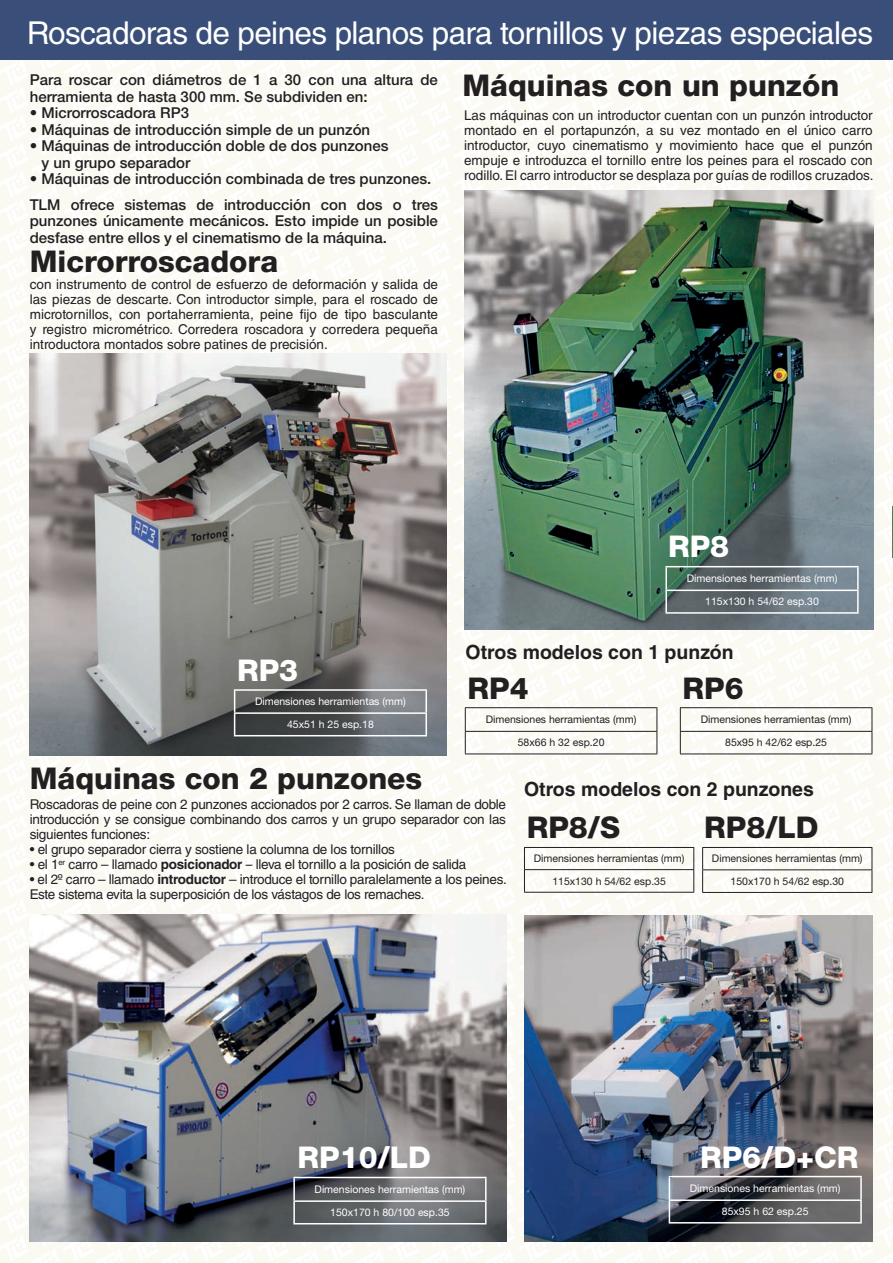
<style>
.page{position:relative;width:893px;height:1263px;background:#fff}
.page>*{position:absolute;margin:0;border:0;box-sizing:border-box;transform-origin:0 0}
.t1{font:31.5px "Helvetica LT Std";letter-spacing:-.02em;color:#fff}
.t2{font:800 30px "Helvetica Neue LT Std";color:#231f20}
.t3{font:800 30px "Helvetica Neue LT Std";color:#fff}
.t4{font:700 19.5px "Helvetica LT Std";color:#231f20}
.t5{font:500 15px/16.5px "Helvetica Neue LT Std";color:#231f20}
.t6{font:13.5px/15px "Helvetica LT Std";letter-spacing:-.02em;color:#231f20;text-align:justify}
.t7{font:10.5px/22.4px "Helvetica Neue LT Std";color:#231f20;text-align:center}
.t8{font:10.5px/22.8px "Helvetica Neue LT Std";color:#fff;text-align:center}
.s1{font-weight:700}
.s2{font-style:italic}
</style>
<div class="page">
<div style="left:0;top:0;width:893px;height:1263px;background:linear-gradient(to right,#fcfbf6,#faf9f4)"></div>
<img style="left:464px;top:191px;width:410px;height:438px">
<div style="left:0;top:0;width:893px;height:60px;background:#394f7a"></div>
<img style="left:30px;top:354px;width:416px;height:401px">
<hr style="left:465px;top:707px;width:192px;height:1px;background:#231f20">
<hr style="left:465px;top:731px;width:192px;height:1px;background:#231f20">
<svg style="left:465px;top:708px;width:1px;height:45px"></svg>
<svg style="left:657px;top:708px;width:1px;height:45px"></svg>
<hr style="left:465px;top:753px;width:192px;height:1px;background:#231f20">
<hr style="left:680px;top:707px;width:192px;height:1px;background:#231f20">
<hr style="left:680px;top:731px;width:192px;height:1px;background:#231f20">
<svg style="left:680px;top:708px;width:1px;height:45px"></svg>
<svg style="left:872px;top:708px;width:1px;height:45px"></svg>
<hr style="left:680px;top:753px;width:192px;height:1px;background:#231f20">
<hr style="left:234px;top:689px;width:193px;height:2px;background:#fff">
<hr style="left:425px;top:691px;width:2px;height:21px;background:#fff">
<hr style="left:234px;top:712px;width:193px;height:2px;background:#fff">
<svg style="left:234px;top:691px;width:1px;height:44px"></svg>
<hr style="left:425px;top:714px;width:2px;height:21px;background:#fff">
<hr style="left:234px;top:735px;width:193px;height:1px;background:#fff">
<hr style="left:665px;top:566px;width:194px;height:1px;background:#fff">
<hr style="left:665px;top:567px;width:2px;height:23px;background:#fff">
<hr style="left:857px;top:567px;width:2px;height:23px;background:#fff">
<hr style="left:665px;top:590px;width:194px;height:1px;background:#fff">
<hr style="left:665px;top:591px;width:2px;height:21px;background:#fff">
<hr style="left:857px;top:591px;width:2px;height:21px;background:#fff">
<hr style="left:665px;top:612px;width:194px;height:2px;background:#fff">
<img style="left:30px;top:914px;width:476px;height:328px">
<hr style="left:293px;top:1177px;width:194px;height:1px;background:#fff">
<hr style="left:293px;top:1178px;width:2px;height:22px;background:#fff">
<hr style="left:485px;top:1178px;width:2px;height:22px;background:#fff">
<hr style="left:293px;top:1200px;width:194px;height:2px;background:#fff">
<hr style="left:293px;top:1202px;width:2px;height:21px;background:#fff">
<hr style="left:485px;top:1202px;width:2px;height:21px;background:#fff">
<hr style="left:293px;top:1223px;width:194px;height:1px;background:#fff">
<hr style="left:524px;top:847px;width:170px;height:1px;background:#231f20">
<hr style="left:524px;top:869px;width:170px;height:1px;background:#231f20">
<svg style="left:524px;top:848px;width:1px;height:44px"></svg>
<svg style="left:693px;top:848px;width:1px;height:44px"></svg>
<hr style="left:524px;top:892px;width:170px;height:1px;background:#231f20">
<img style="left:524px;top:915px;width:349px;height:327px">
<hr style="left:669px;top:1176px;width:193px;height:1px;background:#fff">
<hr style="left:860px;top:1177px;width:2px;height:22px;background:#fff">
<hr style="left:669px;top:1199px;width:193px;height:2px;background:#fff">
<svg style="left:669px;top:1177px;width:1px;height:45px"></svg>
<hr style="left:860px;top:1201px;width:2px;height:21px;background:#fff">
<hr style="left:669px;top:1222px;width:193px;height:1px;background:#fff">
<hr style="left:702px;top:847px;width:170px;height:1px;background:#231f20">
<hr style="left:702px;top:869px;width:170px;height:1px;background:#231f20">
<svg style="left:702px;top:848px;width:1px;height:44px"></svg>
<svg style="left:872px;top:848px;width:1px;height:44px"></svg>
<hr style="left:702px;top:892px;width:170px;height:1px;background:#231f20">
<p class="t1" style="left:27px;top:15px;width:848px">Roscadoras de peines planos para tornillos y piezas especiales</p>
<p class="t5" style="left:30px;top:71px;width:410px">Para roscar con diámetros de 1 a 30 con una altura de herramienta de hasta 300 mm. Se subdividen en:</p>
<p class="t5" style="left:30px;top:104px;width:161px">• Microrroscadora RP3</p>
<p class="t5" style="left:30px;top:121px;width:342px">• Máquinas de introducción simple de un punzón</p>
<p class="t5" style="left:41px;top:137px;width:349px;text-indent:-12px">• Máquinas de introducción doble de dos punzones y un grupo separador</p>
<p class="t5" style="left:30px;top:166px;width:410px;line-height:25.5px">• Máquinas de introducción combinada de tres punzones.<br>TLM ofrece sistemas de introducción con dos o tres</p>
<p class="t5" style="left:30px;top:212px;width:410px">punzones únicamente mecánicos. Esto impide un posible desfase entre ellos y el cinematismo de la máquina.</p>
<p class="t2" style="left:462px;top:68px;width:378px">Máquinas con un punzón</p>
<p class="t6" style="left:464px;top:107px;width:411px">Las máquinas con un introductor cuentan con un punzón introductor montado en el portapunzón, a su vez montado en el único carro introductor, cuyo cinematismo y movimiento hace que el punzón empuje e introduzca el tornillo entre los peines para el roscado con rodillo. El carro introductor se desplaza por guías de rodillos cruzados.</p>
<p class="t2" style="left:30px;top:244px;width:250px">Microrroscadora</p>
<p class="t6" style="left:30px;top:277px;width:410px">con instrumento de control de esfuerzo de deformación y salida de las piezas de descarte. Con introductor simple, para el roscado de microtornillos, con portaherramienta, peine fijo de tipo basculante y registro micrométrico. Corredera roscadora y corredera pequeña introductora montados sobre patines de precisión.</p>
<p class="t3" style="left:237px;top:652px;width:63px">RP3</p>
<p class="t8" style="left:255px;top:690px;width:152px">Dimensiones herramientas (mm)<br>45x51 h 25 esp.18</p>
<p class="t3" style="left:668px;top:529px;width:63px">RP8</p>
<p class="t8" style="left:687px;top:567px;width:152px">Dimensiones herramientas (mm)</p>
<p class="t8" style="left:705px;top:590px;width:115px">115x130 h 54/62 esp.30</p>
<p class="t4" style="left:466px;top:640px;width:270px">Otros modelos con 1 punzón</p>
<p class="t2" style="left:467px;top:670px;width:63px">RP4</p>
<p class="t7" style="left:486px;top:708px;width:152px">Dimensiones herramientas (mm)</p>
<p class="t7" style="left:518px;top:731px;width:88px">58x66 h 32 esp.20</p>
<p class="t2" style="left:683px;top:670px;width:63px">RP6</p>
<p class="t7" style="left:701px;top:708px;width:152px">Dimensiones herramientas (mm)</p>
<p class="t7" style="left:725px;top:731px;width:103px">85x95 h 42/62 esp.25</p>
<p class="t2" style="left:30px;top:760px;width:394px">Máquinas con 2 punzones</p>
<p class="t6" style="left:30px;top:797px;width:478px">Roscadoras de peine con 2 punzones accionados por 2 carros. Se llaman de doble introducción y se consigue combinando dos carros y un grupo separador con las siguientes funciones:</p>
<p class="t6" style="left:30px;top:842px;width:367px">• el grupo separador cierra y sostiene la columna de los tornillos</p>
<p class="t6" style="left:30px;top:857px;width:438px">• el 1<sup>er</sup> carro – llamado <span class="s1">posicionador</span> <span class="s2">–</span> lleva el tornillo a la posición de salida</p>
<p class="t6" style="left:30px;top:872px;width:479px">• el 2º carro – llamado <span class="s1">introductor</span> – introduce el tornillo paralelamente a los peines.<br>Este sistema evita la superposición de los vástagos de los remaches.</p>
<p class="t4" style="left:524px;top:777px;width:291px">Otros modelos con 2 punzones</p>
<p class="t2" style="left:527px;top:810px;width:95px">RP8/S</p>
<p class="t7" style="left:534px;top:847px;width:152px">Dimensiones herramientas (mm)<br>115x130 h 54/62 esp.35</p>
<p class="t2" style="left:704px;top:810px;width:116px">RP8/LD</p>
<p class="t7" style="left:712px;top:847px;width:152px">Dimensiones herramientas (mm)<br>150x170 h 54/62 esp.30</p>
<p class="t3" style="left:298px;top:1140px;width:135px">RP10/LD</p>
<p class="t8" style="left:315px;top:1178px;width:152px">Dimensiones herramientas (mm)</p>
<p class="t8" style="left:330px;top:1201px;width:121px">150x170 h 80/100 esp.35</p>
<p class="t3" style="left:700px;top:1139px;width:160px">RP6/D+CR</p>
<p class="t8" style="left:690px;top:1177px;width:152px">Dimensiones herramientas (mm)</p>
<p class="t8" style="left:722px;top:1200px;width:88px">85x95 h 62 esp.25</p>
</div>
